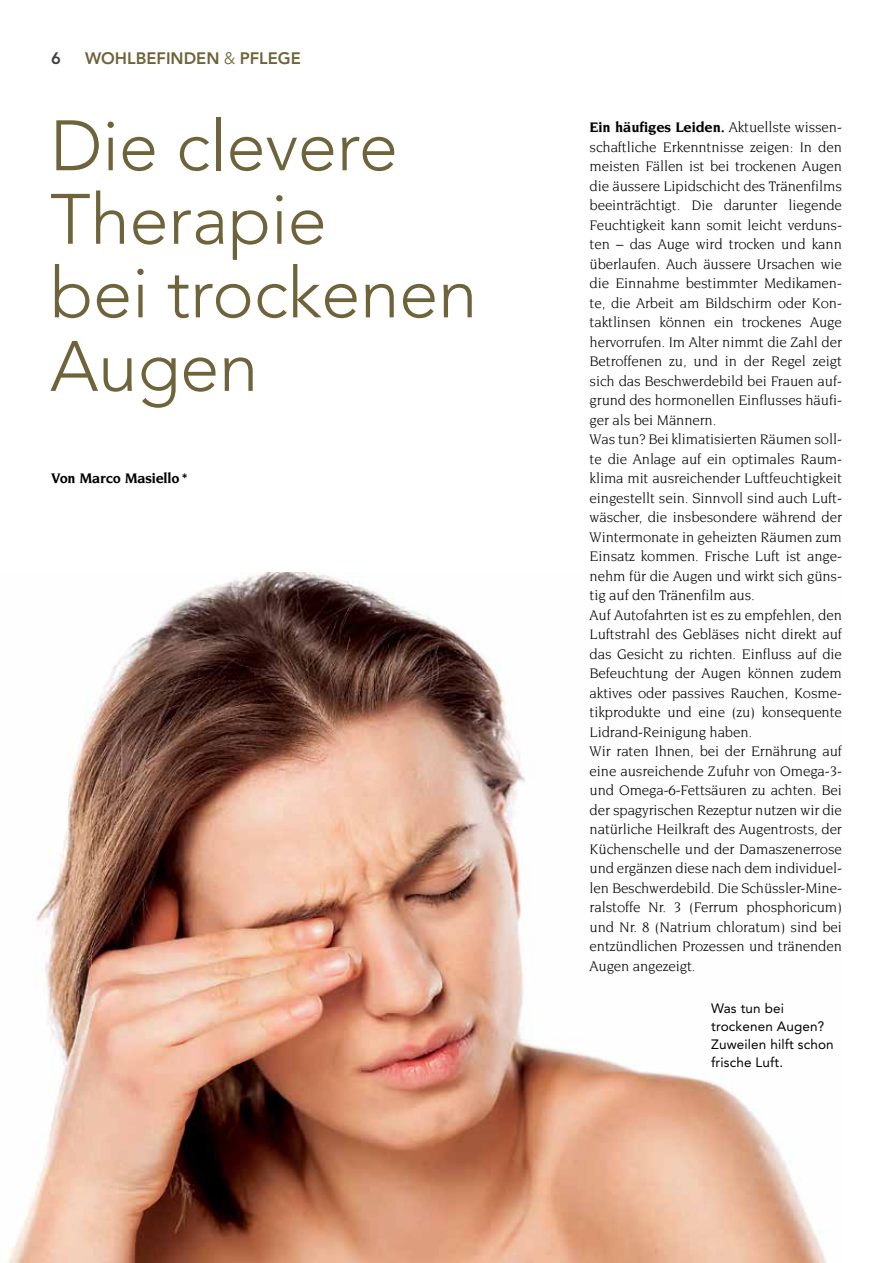
<style>
.page{position:relative;width:893px;height:1263px;background:#fff}
.page>*{position:absolute;margin:0;border:0;box-sizing:border-box;transform-origin:0 0}
.t1{font:300 70.5px/73.5px "Avenir LT Std";letter-spacing:-.005em;color:#6e633a}
.t2{font:800 16.5px "Avenir LT Std";color:#6e633a}
.t3{font:800 16.5px "Avenir LT Std";color:#414042}
.t4{font:15px/19.5px "Novarese Std";letter-spacing:-.01em;color:#000}
.t5{font:700 15px "Novarese Std";letter-spacing:-.015em;color:#000}
.t6{font:13.5px/18px "Avenir LT Std";letter-spacing:.01em;color:#000}
.s1{font-weight:300}
.s2{font-weight:700}
</style>
<div class="page">
<img style="left:8px;top:573px;width:819px;height:690px">
<p class="t3" style="left:51px;top:48px;width:11px">6</p>
<p class="t2" style="left:85px;top:48px;width:217px">WOHLBEFINDEN <span class="s1">&amp;</span> PFLEGE</p>
<h1 class="t1" style="left:50px;top:109px;width:429px">Die clevere<br>Therapie<br>bei trockenen<br>Augen</h1>
<p class="t5" style="left:51px;top:470px;width:138px">Von Marco Masiello *</p>
<p class="t4" style="left:590px;top:117px;width:254px"><span class="s2">Ein häufiges Leiden.</span> Aktuellste wissen&shy;schaftliche Erkenntnisse zeigen: In den meisten Fällen ist bei trockenen Augen die äussere Lipidschicht des Tränenfilms beeinträchtigt. Die darunter liegende Feuchtigkeit kann somit leicht verduns&shy;ten – das Auge wird trocken und kann überlaufen. Auch äussere Ursachen wie die Einnahme bestimmter Medikamen&shy;te, die Arbeit am Bildschirm oder Kon&shy;taktlinsen können ein trockenes Auge hervorrufen. Im Alter nimmt die Zahl der Betroffenen zu, und in der Regel zeigt sich das Beschwerdebild bei Frauen auf&shy;grund des hormonellen Einflusses häufi&shy;ger als bei Männern.<br>Was tun? Bei klimatisierten Räumen soll&shy;te die Anlage auf ein optimales Raum&shy;klima mit ausreichender Luftfeuchtigkeit eingestellt sein. Sinnvoll sind auch Luft&shy;wäscher, die insbesondere während der Wintermonate in geheizten Räumen zum Einsatz kommen. Frische Luft ist ange&shy;nehm für die Augen und wirkt sich güns&shy;tig auf den Tränenfilm aus.<br>Auf Autofahrten ist es zu empfehlen, den Luftstrahl des Gebläses nicht direkt auf das Gesicht zu richten. Einfluss auf die Befeuchtung der Augen können zudem aktives oder passives Rauchen, Kosme&shy;tikprodukte und eine (zu) konsequente Lidrand-Reinigung haben.<br>Wir raten Ihnen, bei der Ernährung auf eine ausreichende Zufuhr von Omega-3- und Omega-6-Fettsäuren zu achten. Bei der spagyrischen Rezeptur nutzen wir die natürliche Heilkraft des Augentrosts, der Küchenschelle und der Damaszenerrose und ergänzen diese nach dem individuel&shy;len Beschwerdebild. Die Schüssler-Mine&shy;ralstoffe Nr. 3 (Ferrum phosphoricum) und Nr. 8 (Natrium chloratum) sind bei entzündlichen Prozessen und tränenden Augen angezeigt.</p>
<p class="t6" style="left:711px;top:999px;width:124px">Was tun bei trockenen Augen?<br>Zuweilen hilft schon frische Luft.</p>
</div>
